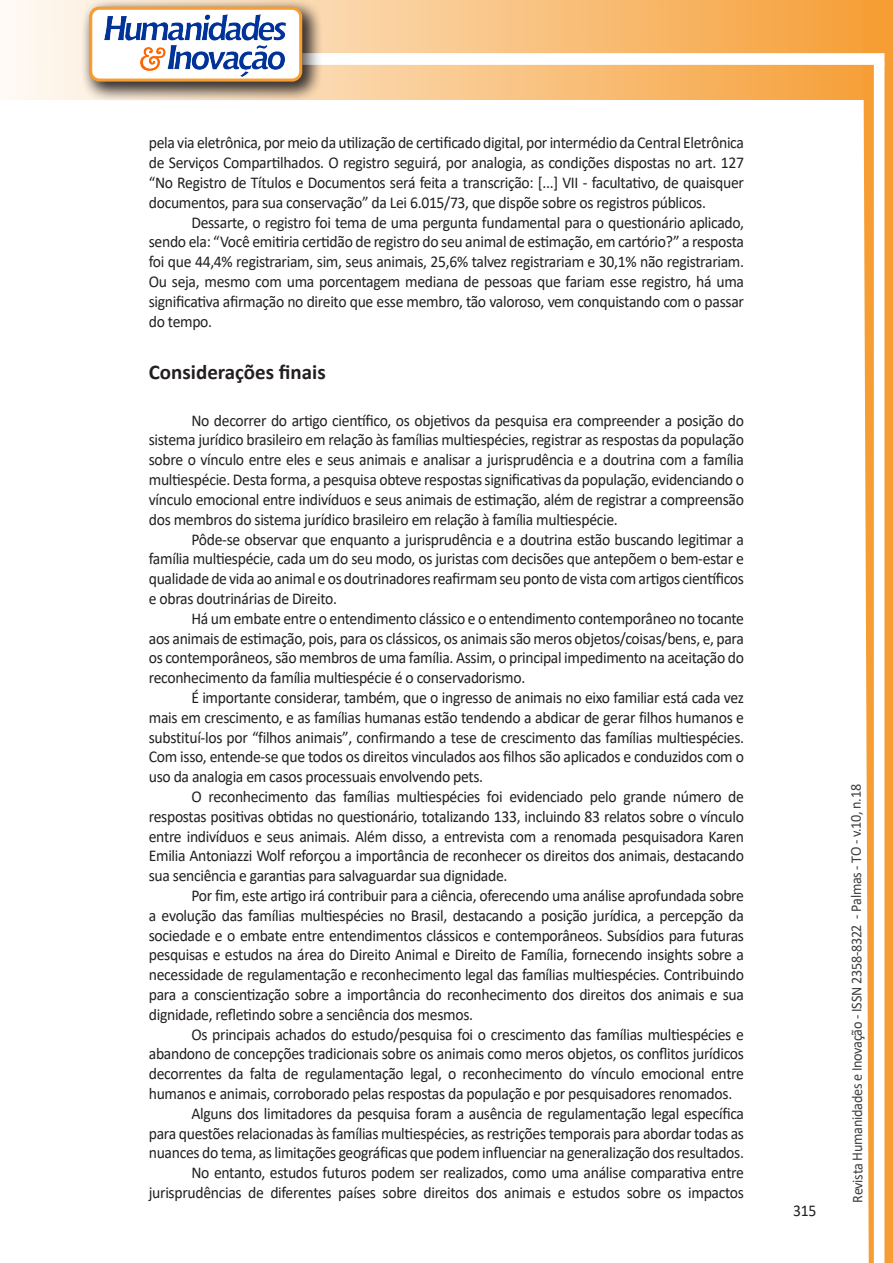
<style>
.page{position:relative;width:893px;height:1263px;background:#fff}
.page>*{position:absolute;margin:0;border:0;box-sizing:border-box;transform-origin:0 0}
.Titulo_2{font:700 21px "Calibri";color:#231f20}
.texto{font:16.5px/19.8px "Calibri";letter-spacing:-.02em;color:#231f20;text-align:justify;scale:.95 1}
.t1{font:15px "Calibri";letter-spacing:-.025em;color:#3e3e3f;scale:.95 1}
</style>
<div class="page">
<svg style="left:5px;top:0;width:858px;height:100px;background:#f9c484"></svg>
<div style="left:302px;top:53px;width:582px;height:12px;background:#fff;border:2px solid #fff"></div>
<svg style="left:863px;top:0;width:30px;height:1263px"></svg>
<div style="left:81px;top:0;width:241px;height:102px;background:#231f20;opacity:.75"></div>
<div style="left:91px;top:8px;width:210px;height:72px;background:#fff;border-radius:9px"></div>
<img style="left:104px;top:14px;width:181px;height:62px">
<div style="left:89px;top:7px;width:213px;height:75px;border:3px solid #f69e34;border-radius:9px"></div>
<p class="texto" style="left:149px;top:133px;width:628px">pela via eletrônica, por meio da utilização de certificado digital, por intermédio da Central Eletrônica de Serviços Compartilhados. O registro seguirá, por analogia, as condições dispostas no art. 127 “No Registro de Títulos e Documentos será feita a transcrição: [...] VII - facultativo, de quaisquer documentos, para sua conservação” da Lei 6.015/73, que dispõe sobre os registros públicos.</p>
<p class="texto" style="left:149px;top:212px;width:628px;text-indent:43px">Dessarte, o registro foi tema de uma pergunta fundamental para o questionário aplicado, sendo ela: “Você emitiria certidão de registro do seu animal de estimação, em cartório?” a resposta foi que 44,4% registrariam, sim, seus animais, 25,6% talvez registrariam e 30,1% não registrariam.<br>Ou seja, mesmo com uma porcentagem mediana de pessoas que fariam esse registro, há uma significativa afirmação no direito que esse membro, tão valoroso, vem conquistando com o passar do tempo.</p>
<p class="Titulo_2" style="left:149px;top:357px;width:178px">Considerações finais</p>
<p class="texto" style="left:149px;top:410px;width:628px;text-indent:43px">No decorrer do artigo científico, os objetivos da pesquisa era compreender a posição do sistema jurídico brasileiro em relação às famílias multiespécies, registrar as respostas da população sobre o vínculo entre eles e seus animais e analisar a jurisprudência e a doutrina com a família multiespécie. Desta forma, a pesquisa obteve respostas significativas da população, evidenciando o vínculo emocional entre indivíduos e seus animais de estimação, além de registrar a compreensão dos membros do sistema jurídico brasileiro em relação à família multiespécie.</p>
<p class="texto" style="left:149px;top:529px;width:628px;text-indent:43px">Pôde-se observar que enquanto a jurisprudência e a doutrina estão buscando legitimar a família multiespécie, cada um do seu modo, os juristas com decisões que antepõem o bem-estar e qualidade de vida ao animal e os doutrinadores reafirmam seu ponto de vista com artigos científicos e obras doutrinárias de Direito.</p>
<p class="texto" style="left:149px;top:608px;width:628px;text-indent:43px">Há um embate entre o entendimento clássico e o entendimento contemporâneo no tocante aos animais de estimação, pois, para os clássicos, os animais são meros objetos/coisas/bens, e, para os contemporâneos, são membros de uma família. Assim, o principal impedimento na aceitação do reconhecimento da família multiespécie é o conservadorismo.</p>
<p class="texto" style="left:149px;top:687px;width:628px;text-indent:43px">É importante considerar, também, que o ingresso de animais no eixo familiar está cada vez mais em crescimento, e as famílias humanas estão tendendo a abdicar de gerar filhos humanos e substituí-los por “filhos animais”, confirmando a tese de crescimento das famílias multiespécies.<br>Com isso, entende-se que todos os direitos vinculados aos filhos são aplicados e conduzidos com o uso da analogia em casos processuais envolvendo pets.</p>
<p class="texto" style="left:149px;top:786px;width:628px;text-indent:43px">O reconhecimento das famílias multiespécies foi evidenciado pelo grande número de respostas positivas obtidas no questionário, totalizando 133, incluindo 83 relatos sobre o vínculo entre indivíduos e seus animais. Além disso, a entrevista com a renomada pesquisadora Karen Emilia Antoniazzi Wolf reforçou a importância de reconhecer os direitos dos animais, destacando sua senciência e garantias para salvaguardar sua dignidade.</p>
<p class="texto" style="left:149px;top:885px;width:628px;text-indent:43px">Por fim, este artigo irá contribuir para a ciência, oferecendo uma análise aprofundada sobre a evolução das famílias multiespécies no Brasil, destacando a posição jurídica, a percepção da sociedade e o embate entre entendimentos clássicos e contemporâneos. Subsídios para futuras pesquisas e estudos na área do Direito Animal e Direito de Família, fornecendo insights sobre a necessidade de regulamentação e reconhecimento legal das famílias multiespécies. Contribuindo para a conscientização sobre a importância do reconhecimento dos direitos dos animais e sua dignidade, refletindo sobre a senciência dos mesmos.</p>
<p class="texto" style="left:149px;top:1024px;width:628px;text-indent:43px">Os principais achados do estudo/pesquisa foi o crescimento das famílias multiespécies e abandono de concepções tradicionais sobre os animais como meros objetos, os conflitos jurídicos decorrentes da falta de regulamentação legal, o reconhecimento do vínculo emocional entre humanos e animais, corroborado pelas respostas da população e por pesquisadores renomados.</p>
<p class="texto" style="left:149px;top:1103px;width:628px;text-indent:43px">Alguns dos limitadores da pesquisa foram a ausência de regulamentação legal específica para questões relacionadas às famílias multiespécies, as restrições temporais para abordar todas as nuances do tema, as limitações geográficas que podem influenciar na generalização dos resultados.</p>
<p class="texto" style="left:149px;top:1162px;width:628px;text-align:right">No entanto, estudos futuros podem ser realizados, como uma análise comparativa entre jurisprudências de diferentes países sobre direitos dos animais e estudos sobre os impactos</p>
<p class="texto" style="left:793px;top:1200px;width:26px">315</p>
<p class="t1" style="left:846px;top:1203px;width:442px;rotate:-90deg">Revista Humanidades e Inovação - ISSN 2358-8322 - Palmas - TO - v.10, n.18</p>
</div>
